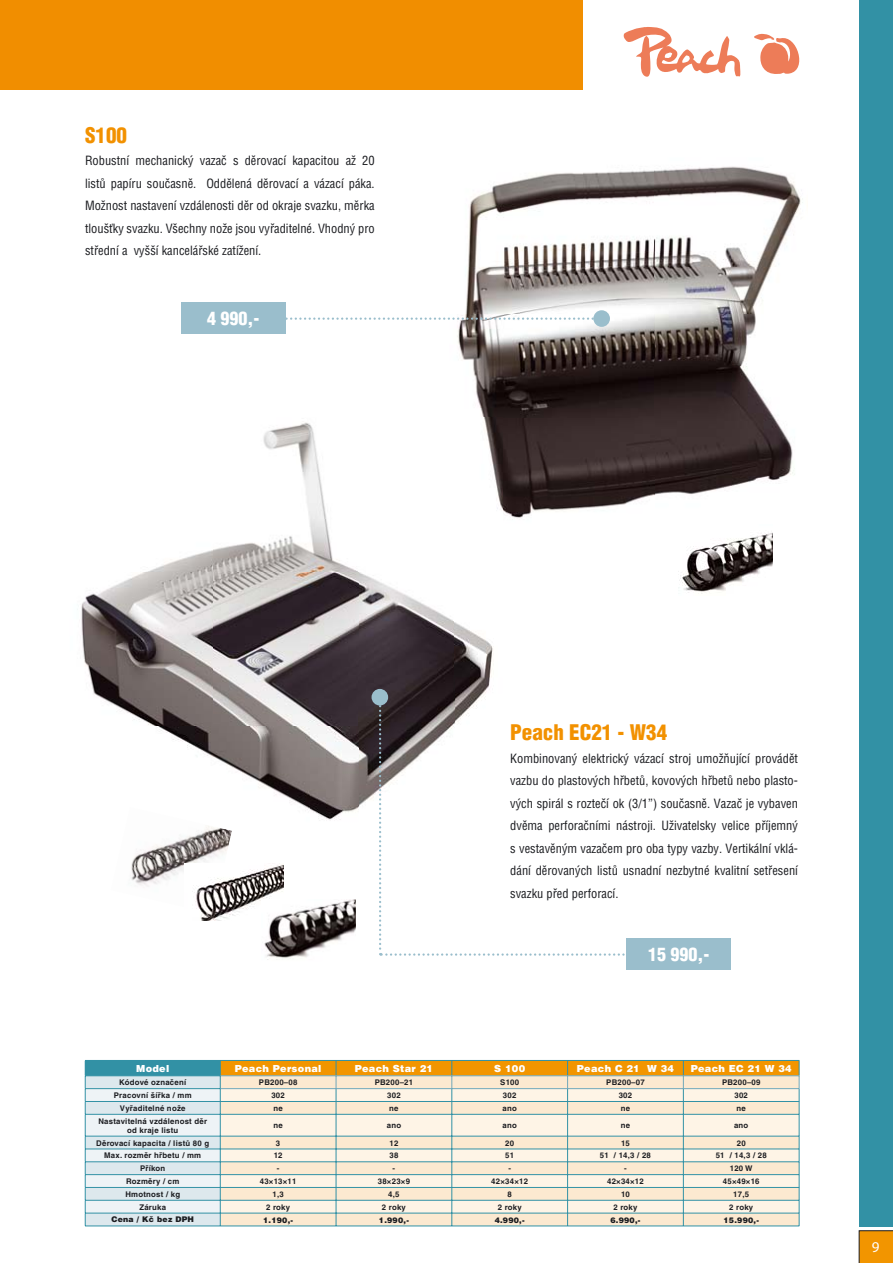
<style>
.page{position:relative;width:893px;height:1263px;background:#fff}
.page>*{position:absolute;margin:0;border:0;box-sizing:border-box;transform-origin:0 0}
.t1{font:900 21px "Helvetica Condensed CE";color:#f29100}
.t2{font:900 18px "Helvetica Condensed CE";color:#fff}
.t3{font:15px "Myriad Pro";color:#fff}
.t4{font:12.45px/22.5px "Helvetica Condensed CE";color:#1b1c20;text-align:justify}
.t5{font:900 9.75px "Helvetica CE";letter-spacing:.03em;color:#fff}
.t6{font:700 7.8px/9px "Helvetica CE";letter-spacing:.03em;color:#1b1c20;text-align:center}
.t7{font:900 7.8px "Helvetica CE";letter-spacing:.03em;color:#1b1c20}
</style>
<div class="page">
<div style="left:859px;top:0;width:34px;height:1226px;background:#3291a5"></div>
<svg style="left:859px;top:1230px;width:34px;height:33px"></svg>
<div style="left:0;top:0;width:582px;height:89px;background:#f18e00"></div>
<svg style="left:754px;top:34px;width:45px;height:40px"></svg>
<svg style="left:624px;top:27px;width:116px;height:50px"></svg>
<hr style="left:85px;top:1226px;width:598px;height:1px;background:#3291a5">
<hr style="left:683px;top:1226px;width:116px;height:1px;background:#3291a5">
<svg style="left:85px;top:1060px;width:715px;height:166px;background:#e5dfca"></svg>
<hr style="left:220px;top:1088px;width:463px;height:1px;background:#71a8ba">
<hr style="left:683px;top:1088px;width:116px;height:1px;background:#71a8ba">
<img style="left:81px;top:422px;width:374px;height:398px">
<img style="left:455px;top:622px;width:38px;height:74px">
<img style="left:679px;top:533px;width:93px;height:61px">
<img style="left:457px;top:170px;width:197px;height:249px">
<img style="left:654px;top:166px;width:149px;height:330px">
<img style="left:503px;top:419px;width:151px;height:99px">
<img style="left:449px;top:418px;width:54px;height:105px">
<img style="left:111px;top:807px;width:121px;height:80px">
<img style="left:185px;top:864px;width:98px;height:56px">
<img style="left:261px;top:899px;width:94px;height:61px">
<div style="left:181px;top:302px;width:104px;height:32px;background:#9abecc"></div>
<svg style="left:285px;top:317px;width:308px;height:3px"></svg>
<div style="left:593px;top:310px;width:17px;height:17px;background:#9abecc;border-radius:50%"></div>
<div style="left:627px;top:938px;width:104px;height:31px;background:#9abecc"></div>
<svg style="left:379px;top:696px;width:248px;height:260px"></svg>
<div style="left:372px;top:689px;width:16px;height:16px;background:#9abecc;border-radius:50%"></div>
<h1 class="t1" style="left:85px;top:125px;width:43px">S100</h1>
<p class="t4" style="left:85px;top:150px;width:291px">Robustní mechanický vazač s děrovací kapacitou až 20 listů papíru současně. Oddělená děrovací a vázací páka.<br>Možnost nastavení vzdálenosti děr od okraje svazku, měrka tloušťky svazku. Všechny nože jsou vyřaditelné. Vhodný pro střední a vyšší kancelářské zatížení.</p>
<h2 class="t2" style="left:207px;top:310px;width:54px">4 990,-</h2>
<h1 class="t1" style="left:510px;top:722px;width:158px">Peach EC21 - W34</h1>
<p class="t4" style="left:510px;top:747px;width:289px">Kombinovaný elektrický vázací stroj umožňující provádět vazbu do plastových hřbetů, kovových hřbetů nebo plasto&shy;vých spirál s roztečí ok (3/1”) současně. Vazač je vybaven dvěma perforačními nástroji. Uživatelsky velice příjemný s vestavěným vazačem pro oba typy vazby. Vertikální vklá&shy;dání děrovaných listů usnadní nezbytné kvalitní setřesení svazku před perforací.</p>
<h2 class="t2" style="left:648px;top:945px;width:63px">15 990,-</h2>
<p class="t5" style="left:136px;top:1065px;width:35px">Model</p>
<p class="t5" style="left:235px;top:1065px;width:88px">Peach Personal</p>
<p class="t5" style="left:355px;top:1065px;width:80px">Peach Star 21</p>
<p class="t5" style="left:494px;top:1065px;width:32px">S 100</p>
<p class="t5" style="left:577px;top:1065px;width:99px">Peach C 21 W 34</p>
<p class="t5" style="left:691px;top:1065px;width:102px">Peach EC 21 W 34</p>
<p class="t6" style="left:119px;top:1079px;width:68px">Kódové označení</p>
<p class="t6" style="left:259px;top:1079px;width:40px">PB200–08</p>
<p class="t6" style="left:375px;top:1079px;width:40px">PB200–21</p>
<p class="t6" style="left:500px;top:1079px;width:20px">S100</p>
<p class="t6" style="left:606px;top:1079px;width:40px">PB200–07</p>
<p class="t6" style="left:722px;top:1079px;width:40px">PB200–09</p>
<p class="t6" style="left:114px;top:1092px;width:79px">Pracovní šířka / mm</p>
<p class="t6" style="left:271px;top:1092px;width:15px">302</p>
<p class="t6" style="left:387px;top:1092px;width:15px">302</p>
<p class="t6" style="left:503px;top:1092px;width:15px">302</p>
<p class="t6" style="left:619px;top:1092px;width:15px">302</p>
<p class="t6" style="left:734px;top:1092px;width:15px">302</p>
<p class="t6" style="left:120px;top:1104px;width:67px">Vyřaditelné nože</p>
<p class="t6" style="left:273px;top:1104px;width:11px">ne</p>
<p class="t6" style="left:389px;top:1104px;width:11px">ne</p>
<p class="t6" style="left:502px;top:1104px;width:16px">ano</p>
<p class="t6" style="left:621px;top:1104px;width:11px">ne</p>
<p class="t6" style="left:737px;top:1104px;width:11px">ne</p>
<p class="t6" style="left:98px;top:1117px;width:110px">Nastavitelná vzdálenost děr od kraje listu</p>
<p class="t6" style="left:273px;top:1122px;width:11px">ne</p>
<p class="t6" style="left:387px;top:1122px;width:16px">ano</p>
<p class="t6" style="left:502px;top:1122px;width:16px">ano</p>
<p class="t6" style="left:621px;top:1122px;width:11px">ne</p>
<p class="t6" style="left:734px;top:1122px;width:16px">ano</p>
<p class="t6" style="left:96px;top:1139px;width:114px">Děrovací kapacita / listů 80 g</p>
<p class="t6" style="left:276px;top:1139px;width:6px">3</p>
<p class="t6" style="left:389px;top:1139px;width:10px">12</p>
<p class="t6" style="left:505px;top:1139px;width:10px">20</p>
<p class="t6" style="left:621px;top:1139px;width:10px">15</p>
<p class="t6" style="left:737px;top:1139px;width:10px">20</p>
<p class="t6" style="left:104px;top:1152px;width:98px">Max. rozměr hřbetu / mm</p>
<p class="t6" style="left:274px;top:1152px;width:10px">12</p>
<p class="t6" style="left:389px;top:1152px;width:10px">38</p>
<p class="t6" style="left:505px;top:1152px;width:10px">51</p>
<p class="t6" style="left:600px;top:1152px;width:52px">51 / 14,3 / 28</p>
<p class="t6" style="left:716px;top:1152px;width:52px">51 / 14,3 / 28</p>
<p class="t6" style="left:140px;top:1165px;width:27px">Příkon</p>
<p class="t6" style="left:277px;top:1165px;width:4px">-</p>
<p class="t6" style="left:393px;top:1165px;width:4px">-</p>
<p class="t6" style="left:508px;top:1165px;width:4px">-</p>
<p class="t6" style="left:624px;top:1165px;width:4px">-</p>
<p class="t6" style="left:730px;top:1165px;width:24px">120 W</p>
<p class="t6" style="left:126px;top:1178px;width:55px">Rozměry / cm</p>
<p class="t6" style="left:260px;top:1178px;width:38px">43×13×11</p>
<p class="t6" style="left:378px;top:1178px;width:34px">38×23×9</p>
<p class="t6" style="left:491px;top:1178px;width:38px">42×34×12</p>
<p class="t6" style="left:607px;top:1178px;width:38px">42×34×12</p>
<p class="t6" style="left:723px;top:1178px;width:38px">45×49×16</p>
<p class="t6" style="left:125px;top:1190px;width:56px">Hmotnost / kg</p>
<p class="t6" style="left:272px;top:1190px;width:13px">1,3</p>
<p class="t6" style="left:388px;top:1190px;width:13px">4,5</p>
<p class="t6" style="left:507px;top:1190px;width:6px">8</p>
<p class="t6" style="left:621px;top:1190px;width:10px">10</p>
<p class="t6" style="left:733px;top:1190px;width:17px">17,5</p>
<p class="t6" style="left:139px;top:1203px;width:28px">Záruka</p>
<p class="t6" style="left:266px;top:1203px;width:25px">2 roky</p>
<p class="t6" style="left:382px;top:1203px;width:25px">2 roky</p>
<p class="t6" style="left:498px;top:1203px;width:25px">2 roky</p>
<p class="t6" style="left:613px;top:1203px;width:25px">2 roky</p>
<p class="t6" style="left:729px;top:1203px;width:25px">2 roky</p>
<p class="t7" style="left:111px;top:1217px;width:84px">Cena / Kč bez DPH</p>
<p class="t7" style="left:263px;top:1217px;width:32px">1.190,-</p>
<p class="t7" style="left:379px;top:1217px;width:32px">1.990,-</p>
<p class="t7" style="left:495px;top:1217px;width:32px">4.990,-</p>
<p class="t7" style="left:610px;top:1217px;width:32px">6.990,-</p>
<p class="t7" style="left:723px;top:1217px;width:37px">15.990,-</p>
<p class="t3" style="left:872px;top:1241px;width:9px">9</p>
</div>
